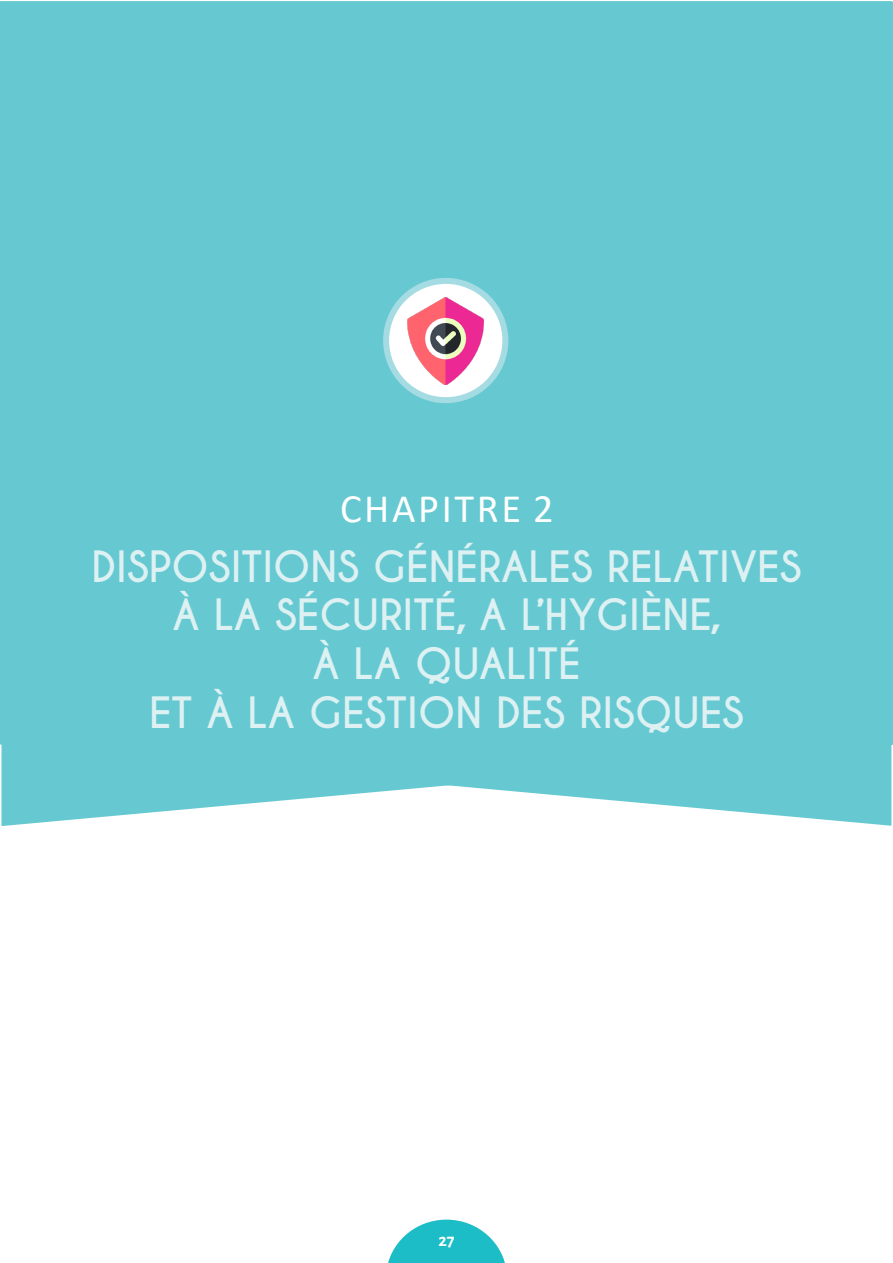
<style>
.page{position:relative;width:893px;height:1263px;background:#fff}
.page>*{position:absolute;margin:0;border:0;box-sizing:border-box;transform-origin:0 0}
.Chapitre{font:700 40.5px "Caviar Dreams";color:#ddf1f3}
.Chapitre-2{font:40.5px "Calibri";letter-spacing:.065em;color:#fff}
.t1{font:700 18px "Alegreya Sans SC";color:#fff}
</style>
<div class="page">
<div style="left:0;top:1px;width:891px;height:825px;background:#66c9d2"></div>
<svg style="left:386px;top:281px;width:119px;height:119px"></svg>
<div style="left:383px;top:278px;width:125px;height:125px;border:6px solid #a5dbe2;border-radius:50%"></div>
<img style="left:403px;top:298px;width:86px;height:86px">
<svg style="left:388px;top:1219px;width:117px;height:44px"></svg>
<p class="Chapitre-2" style="left:340px;top:480px;width:215px">CHAPITRE 2</p>
<p class="Chapitre" style="left:92px;top:542px;width:711px">DISPOSITIONS GÉNÉRALES RELATIVES</p>
<p class="Chapitre" style="left:172px;top:591px;width:551px">À LA SÉCURITÉ, A L’HYGIÈNE,</p>
<p class="Chapitre" style="left:312px;top:639px;width:270px">À LA QUALITÉ</p>
<p class="Chapitre" style="left:149px;top:688px;width:596px">ET À LA GESTION DES RISQUES</p>
<p class="t1" style="left:438px;top:1227px;width:18px">27</p>
</div>
